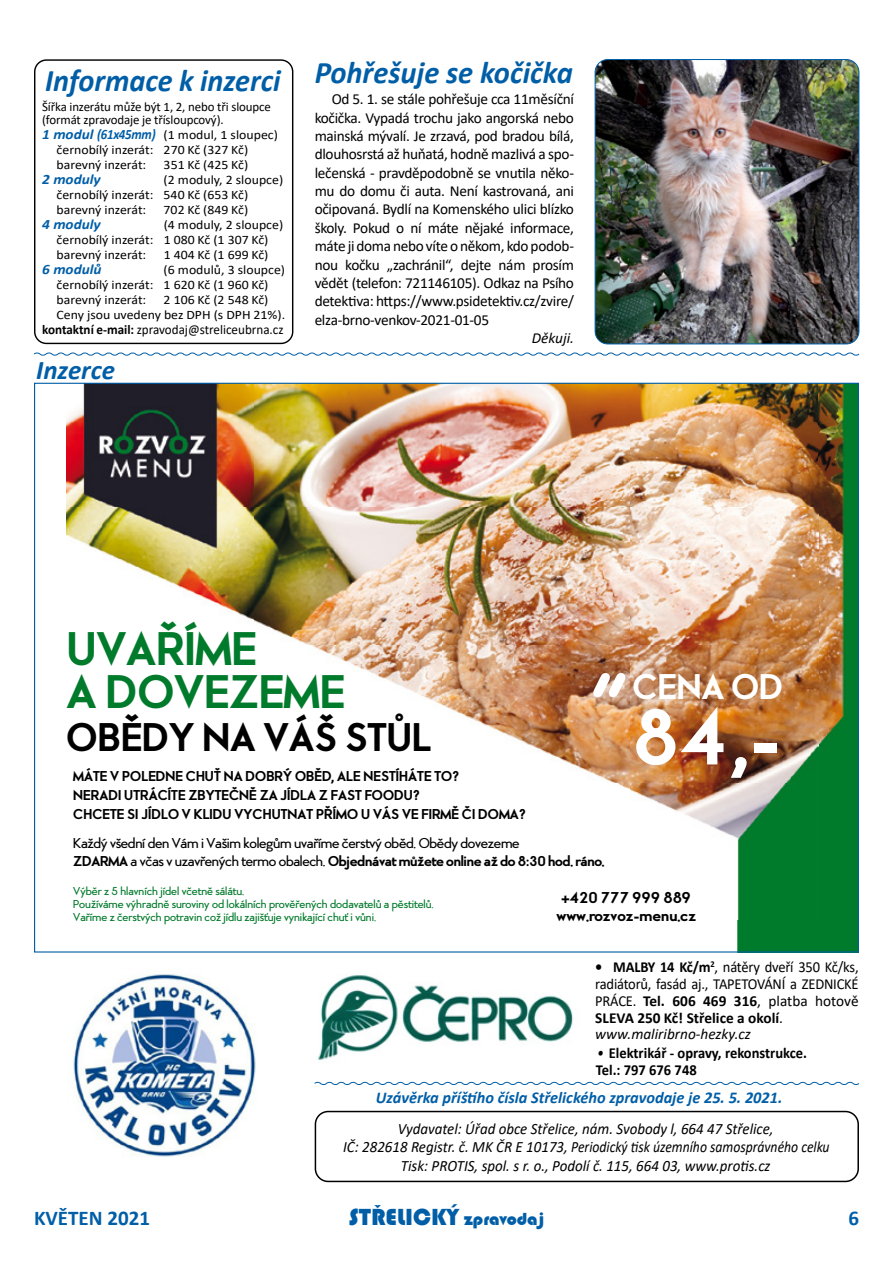
<style>
.page{position:relative;width:893px;height:1263px;background:#fff}
.page>*{position:absolute;margin:0;border:0;box-sizing:border-box;transform-origin:0 0}
.t1{font:109.2px "Arial Rounded";color:#fff}
.t2{font:800 75.15px "Aramis";color:#fff}
.t3{font:800 45px/42.3px "Aramis";letter-spacing:.01em;color:#007a2b}
.t4{font:800 38.25px "Aramis";letter-spacing:.01em;color:#000}
.t5{font:800 34.2px "Aramis";letter-spacing:.01em;color:#fff}
.t6{font:italic 700 31.5px "Calibri";color:#005ea7}
.t7{font:italic 700 31.5px "Calibri";color:#005ea7;scale:.96 1}
.t8{font:italic 700 27px "Calibri";color:#005ea7}
.t9{font:24px "Bauhaus 93";color:#005ea7}
.t10{font:700 21px "Calibri";color:#005ea7}
.t11{font:italic 700 16.5px "Calibri";color:#005ea7}
.t12{font:italic 15.75px/18.9px "Calibri";color:#000;text-align:center;scale:.95 1}
.t13{font:15.3px/18.3px "Calibri";letter-spacing:-.02em;color:#000;text-align:justify}
.t14{font:15.3px/16.8px "Calibri";letter-spacing:-.02em;color:#000;scale:.95 1}
.t15{font:700 15.3px/16.8px "Calibri";color:#000;scale:.95 1}
.t16{font:italic 15.3px "Calibri";color:#000}
.t17{font:800 15px/18px "Aramis";color:#000;text-align:center}
.t18{font:italic 700 14.25px "Calibri";color:#005ea7;scale:1.07 1}
.t19{font:600 13.65px/18px "Aramis";letter-spacing:-.02em;color:#000}
.t20{font:800 13.65px/19px "Aramis";letter-spacing:.01em;color:#000}
.t21{font:13.5px "Calibri";color:#000}
.t22{font:12.9px/15px "Calibri";color:#000;scale:1.07 1}
.t23{font:12.9px/13.5px "Calibri";color:#000}
.t24{font:600 10.95px/13px "Aramis";color:#007a2b}
.s1{font-weight:700;font-style:italic;font-size:14.25px;color:#005ea7}
.s2{font-weight:700}
.s3{font-weight:800}
.s4{font-style:italic}
.s5{font-family:"Candara";font-style:italic}
.s6{font-size:18px}
</style>
<div class="page">
<img style="left:317px;top:975px;width:256px;height:85px">
<img style="left:40px;top:952px;width:247px;height:205px">
<div style="left:315px;top:1111px;width:544px;height:71px;border:2px solid #000;border-radius:13px"></div>
<div style="left:34px;top:59px;width:259px;height:285px;border:1px solid #000;border-radius:12px"></div>
<img style="left:66px;top:385px;width:791px;height:565px">
<svg style="left:33px;top:352px;width:827px;height:4px"></svg>
<svg style="left:314px;top:1081px;width:546px;height:4px"></svg>
<img style="left:595px;top:60px;width:264px;height:284px">
<div style="left:595px;top:59px;width:264px;height:285px;border:1px solid #005ea7;border-radius:13px"></div>
<h3 class="t7" style="left:45px;top:58px;width:247px">Informace k inzerci</h3>
<p class="t23" style="left:42px;top:99px;width:230px">Šířka inzerátu může být 1, 2, nebo tři sloupce (formát zpravodaje je třísloupcový).</p>
<p class="t22" style="left:57px;top:127px;width:208px;text-indent:-14px"><span class="s1">1 modul (61x45mm)</span> (1 modul, 1 sloupec) černobílý inzerát: 270 Kč (327 Kč) barevný inzerát:</p>
<p class="t22" style="left:164px;top:157px;width:81px">351 Kč (425 Kč)</p>
<p class="t18" style="left:42px;top:169px;width:56px">2 moduly</p>
<p class="t22" style="left:57px;top:172px;width:213px;text-indent:107px">(2 moduly, 2 sloupce) černobílý inzerát: 540 Kč (653 Kč) barevný inzerát:</p>
<p class="t22" style="left:164px;top:202px;width:81px">702 Kč (849 Kč)</p>
<p class="t18" style="left:42px;top:214px;width:56px">4 moduly</p>
<p class="t22" style="left:57px;top:217px;width:213px;text-indent:107px">(4 moduly, 2 sloupce) černobílý inzerát: 1 080 Kč (1 307 Kč) barevný inzerát:</p>
<p class="t22" style="left:164px;top:247px;width:99px">1 404 Kč (1 699 Kč)</p>
<p class="t18" style="left:42px;top:259px;width:57px">6 modulů</p>
<p class="t22" style="left:57px;top:262px;width:215px;text-indent:107px">(6 modulů, 3 sloupce) černobílý inzerát: 1 620 Kč (1 960 Kč) barevný inzerát:</p>
<p class="t22" style="left:57px;top:292px;width:215px;text-indent:107px">2 106 Kč (2 548 Kč)<br>Ceny jsou uvedeny bez DPH (s DPH 21%).</p>
<p class="t21" style="left:42px;top:320px;width:243px"><span class="s2">kontaktní e-mail:</span> zpravodaj@streliceubrna.cz</p>
<h3 class="t8" style="left:36px;top:350px;width:80px">Inzerce</h3>
<h3 class="t6" style="left:315px;top:50px;width:260px">Pohřešuje se kočička</h3>
<p class="t13" style="left:315px;top:90px;width:261px;text-indent:17px">Od 5. 1. se stále pohřešuje cca 11měsíční kočička. Vypadá trochu jako angorská nebo mainská mývalí. Je zrzavá, pod bradou bílá, dlouhosrstá až huňatá, hodně mazlivá a spo&shy;lečenská - pravděpodobně se vnutila něko&shy;mu do domu či auta. Není kastrovaná, ani očipovaná. Bydlí na Komenského ulici blízko školy. Pokud o ní máte nějaké informace, máte ji doma nebo víte oněkom, kdo podob&shy;nou kočku „zachránil“, dejte nám prosím vědět (telefon: 721146105). Odkaz na Psího detektiva: https://www.psidetektiv.cz/zvire/ elza‑brno‑venkov-2021-01-05</p>
<p class="t16" style="left:532px;top:327px;width:44px">Děkuji.</p>
<h3 class="t3" style="left:67px;top:627px;width:279px">UVAŘÍME<br>A DOVEZEME</h3>
<h3 class="t4" style="left:67px;top:709px;width:366px">OBĚDY NA VÁŠ STŮL</h3>
<h1 class="t1" style="left:591px;top:565px;width:36px">„</h1>
<h3 class="t5" style="left:633px;top:661px;width:152px">CENA OD</h3>
<h2 class="t2" style="left:632px;top:682px;width:150px">84,-</h2>
<p class="t20" style="left:73px;top:766px;width:454px">MÁTE V POLEDNE CHUŤ NA DOBRÝ OBĚD, ALE NESTÍHÁTE TO?<br>NERADI UTRÁCÍTE ZBYTEČNĚ ZA JÍDLA Z FAST FOODU?<br>CHCETE SI JÍDLO V KLIDU VYCHUTNAT PŘÍMO U VÁS VE FIRMĚ ČI DOMA?</p>
<p class="t19" style="left:73px;top:834px;width:533px">Každý všední den Vám i Vašim kolegům uvaříme čerstvý oběd. Obědy dovezeme<br><span class="s3">ZDARMA</span> a včas v uzavřených termo obalech. <span class="s3">Objednávat můžete online až do 8:30 hod. ráno.</span></p>
<p class="t24" style="left:73px;top:884px;width:362px">Výběr z 5 hlavních jídel včetně sálátu.<br>Používáme výhradně suroviny od lokálních prověřených dodavatelů a pěstitelů.<br>Vaříme z čerstvých potravin což jídlu zajišťuje vynikající chuť i vůni.</p>
<p class="t17" style="left:557px;top:888px;width:141px">+420 777 999 889 www.rozvoz-menu.cz</p>
<p class="t14" style="left:595px;top:958px;width:279px"><span class="s2">• MALBY 14 Kč/m</span><sup>2</sup>, nátěry dveří 350 Kč/ks, radiátorů, fasád aj., TAPETOVÁNÍ a ZEDNICKÉ PRÁCE. <span class="s2">Tel. 606 469 316</span>, platba hotově <span class="s2">SLEVA 250 Kč! Střelice a okolí</span>. <span class="s4">www.maliribrno-hezky.cz</span></p>
<p class="t15" style="left:596px;top:1044px;width:224px"><span class="s5">•</span> Elektrikář - opravy, rekonstrukce.<br>Tel.: 797 676 748</p>
<p class="t11" style="left:376px;top:1086px;width:408px">Uzávěrka příštího čísla Střelického zpravodaje je 25. 5. 2021.</p>
<p class="t12" style="left:343px;top:1118px;width:514px">Vydavatel: Úřad obce Střelice, nám. Svobody l, 664 47 Střelice,<br>IČ: 282618 Registr. č. MK ČR E 10173, Periodický tisk územního samosprávného celku<br>Tisk: PROTIS, spol. s r. o., Podolí č. 115, 664 03, www.protis.cz</p>
<h3 class="t10" style="left:34px;top:1203px;width:117px">KVĚTEN 2021</h3>
<h3 class="t9" style="left:349px;top:1203px;width:197px">STRˇ ELICKÝ <span class="s6">zpravodaj</span></h3>
<h3 class="t10" style="left:848px;top:1203px;width:12px">6</h3>
</div>
